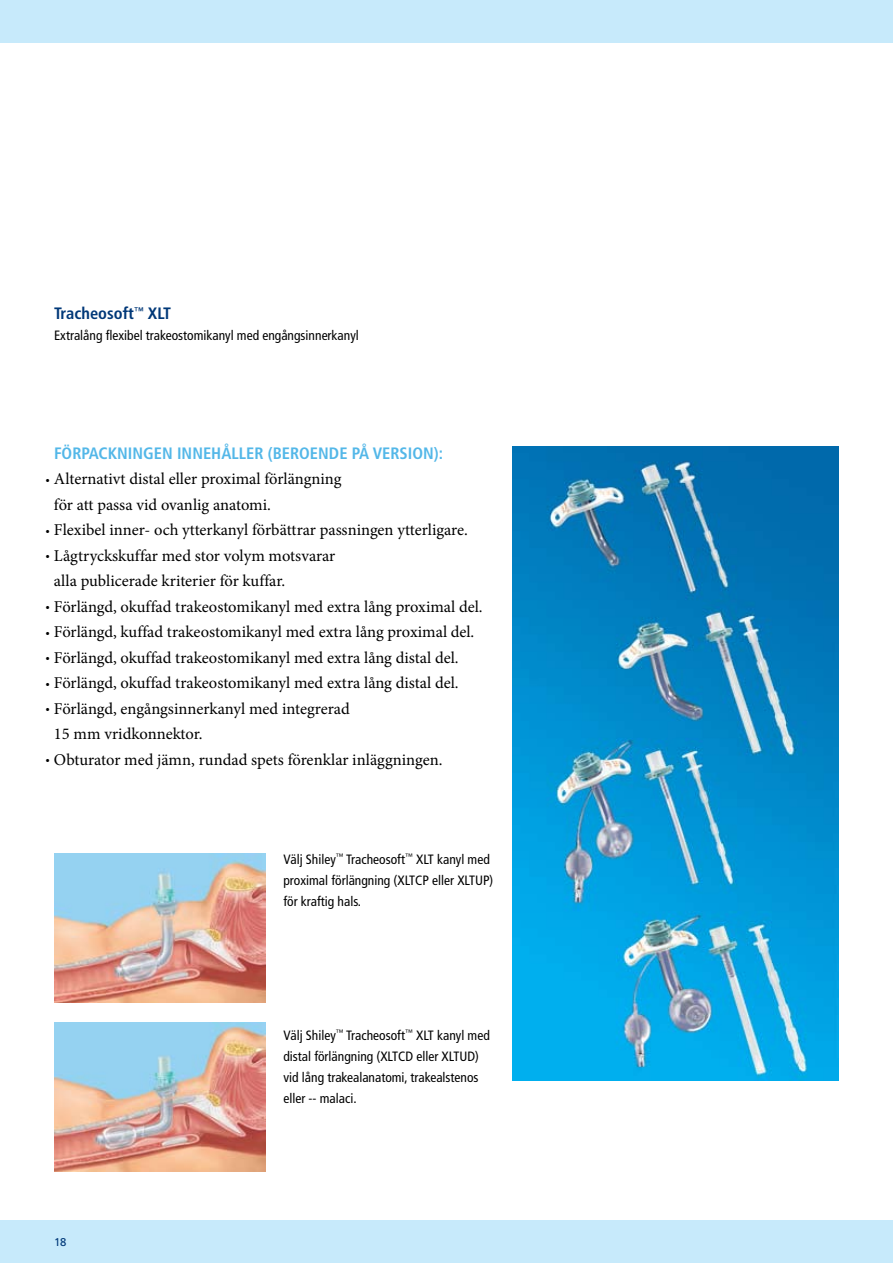
<style>
.page{position:relative;width:893px;height:1263px;background:#fff}
.page>*{position:absolute;margin:0;border:0;box-sizing:border-box;transform-origin:0 0}
.t1{font:16.5px/25.5px "Minion Pro";letter-spacing:-.005em;color:#000}
.t2{font:700 condensed 16.5px "Frutiger LT Std";color:#53b7e8}
.t3{font:700 condensed 16.5px "Frutiger LT Std";color:#003878}
.t4{font:condensed 13.5px/21px "Frutiger LT Std";color:#000}
.t5{font:11.25px "Frutiger LT Std";color:#003878}
.s1{font-size:11.55px}
</style>
<div class="page">
<div style="left:0;top:0;width:893px;height:43px;background:#c7eafb"></div>
<div style="left:0;top:1220px;width:893px;height:43px;background:#c7eafb"></div>
<img style="left:54px;top:853px;width:211px;height:149px">
<img style="left:54px;top:1023px;width:211px;height:149px">
<img style="left:513px;top:446px;width:326px;height:634px">
<p class="t3" style="left:54px;top:304px;width:119px">Tracheosoft<sup>™</sup> XLT</p>
<p class="t4" style="left:54px;top:325px;width:306px">Extralång flexibel trakeostomikanyl med engångsinnerkanyl</p>
<p class="t2" style="left:54px;top:443px;width:390px">FÖRPACKNINGEN INNEHÅLLER (BEROENDE PÅ VERSION):</p>
<p class="t1" style="left:54px;top:466px;width:289px;text-indent:-8px"><span class="s1">•</span> Alternativt distal eller proximal förlängning för att passa vid ovanlig anatomi.</p>
<p class="t1" style="left:45px;top:517px;width:424px"><span class="s1">•</span> Flexibel inner- och ytterkanyl förbättrar passningen ytterligare.</p>
<p class="t1" style="left:54px;top:543px;width:283px;text-indent:-8px"><span class="s1">•</span> Lågtryckskuffar med stor volym motsvarar alla publicerade kriterier för kuffar.</p>
<p class="t1" style="left:45px;top:594px;width:439px"><span class="s1">•</span> Förlängd, okuffad trakeostomikanyl med extra lång proximal del.</p>
<p class="t1" style="left:45px;top:619px;width:430px"><span class="s1">•</span> Förlängd, kuffad trakeostomikanyl med extra lång proximal del.</p>
<p class="t1" style="left:45px;top:645px;width:415px"><span class="s1">•</span> Förlängd, okuffad trakeostomikanyl med extra lång distal del.</p>
<p class="t1" style="left:45px;top:670px;width:415px"><span class="s1">•</span> Förlängd, okuffad trakeostomikanyl med extra lång distal del.</p>
<p class="t1" style="left:54px;top:696px;width:297px;text-indent:-8px"><span class="s1">•</span> Förlängd, engångsinnerkanyl med integrerad<br>15 mm vridkonnektor.</p>
<p class="t1" style="left:45px;top:747px;width:399px"><span class="s1">•</span> Obturator med jämn, rundad spets förenklar inläggningen.</p>
<p class="t4" style="left:283px;top:848px;width:211px">Välj Shiley<sup>™</sup> Tracheosoft<sup>™</sup> XLT kanyl med proximal förlängning (XLTCP eller XLTUP) för kraftig hals.</p>
<p class="t5" style="left:54px;top:1235px;width:14px">18</p>
<p class="t4" style="left:283px;top:1024px;width:208px">Välj Shiley<sup>™</sup> Tracheosoft<sup>™</sup> XLT kanyl med distal förlängning (XLTCD eller XLTUD) vid lång trakealanatomi, trakealstenos eller -- malaci.</p>
</div>
